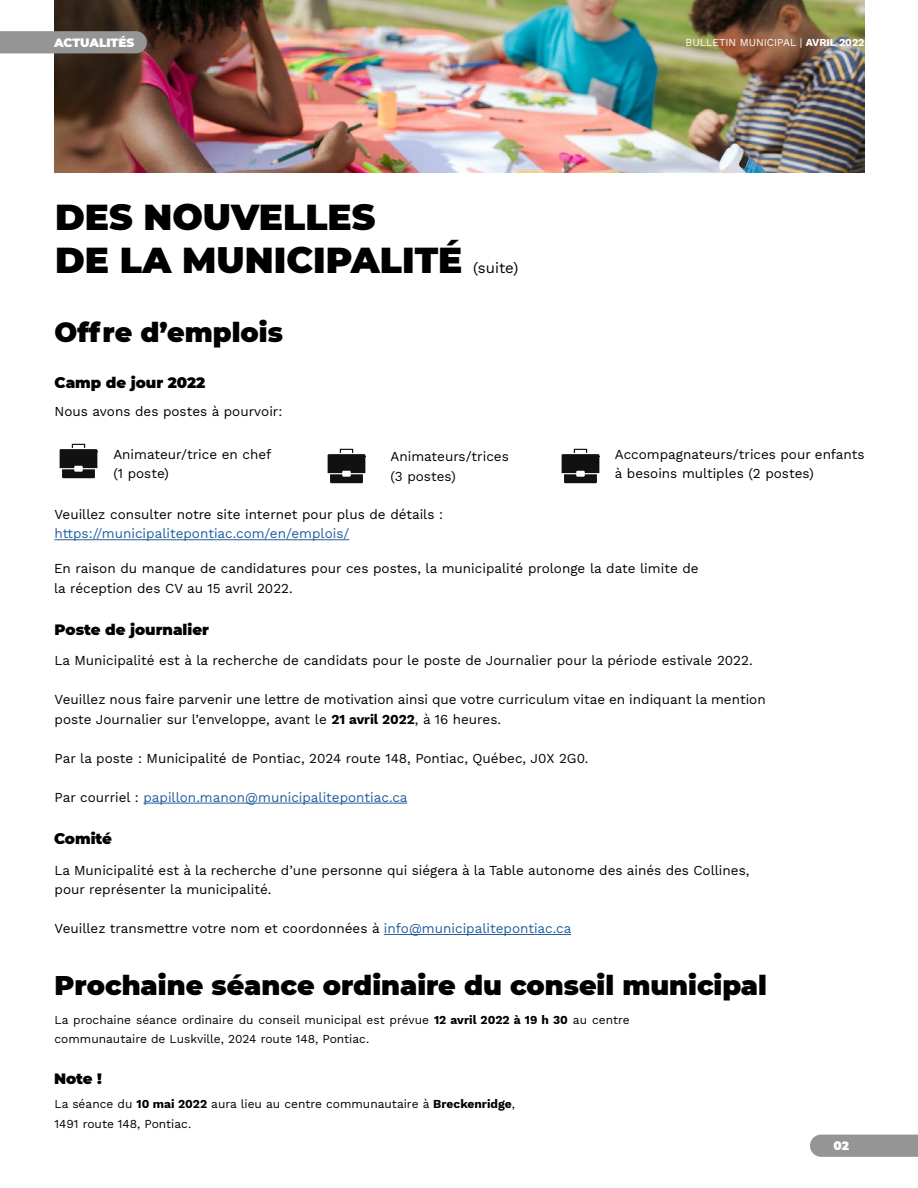
<style>
.page{position:relative;width:918px;height:1188px;background:#fff}
.page>*{position:absolute;margin:0;border:0;box-sizing:border-box;transform-origin:0 0}
.t1{font:900 36px/43.2px "Montserrat";color:#000}
.t2{font:900 27px "Montserrat";color:#000}
.t3{font:900 15px "Montserrat";color:#000}
.t4{font:15px "Work Sans";color:#000}
.t5{font:13.5px/19.5px "Work Sans";color:#000}
.t6{font:13.5px "Work Sans";color:#215e9e}
.t7{font:12px/19.5px "Work Sans";color:#000}
.t8{font:900 12px "Montserrat";letter-spacing:-.005em;color:#fff}
.t9{font:10.5px "Work Sans";color:#fff}
.s1{font-weight:700}
.s2{color:#000}
.s3{color:#215e9e}
</style>
<div class="page">
<hr style="left:54px;top:539px;width:295px;height:1px;background:#215e9e">
<img style="left:59px;top:443px;width:38px;height:36px">
<img style="left:328px;top:448px;width:37px;height:36px">
<img style="left:562px;top:448px;width:37px;height:36px">
<img style="left:55px;top:0;width:810px;height:173px">
<hr style="left:143px;top:803px;width:264px;height:1px;background:#215e9e">
<hr style="left:384px;top:934px;width:187px;height:1px;background:#215e9e">
<div style="left:810px;top:1135px;width:108px;height:22px;background:#959595"></div>
<svg style="left:0;top:31px;width:147px;height:22px;background:#939291"></svg>
<div style="left:54px;top:35px;width:83px;height:14px;background:#959595"></div>
<p class="t8" style="left:54px;top:34px;width:82px">ACTUALITÉS</p>
<h1 class="t1" style="left:55px;top:193px;width:409px">DES NOUVELLES<br>DE LA MUNICIPALITÉ</h1>
<p class="t4" style="left:473px;top:257px;width:47px">(suite)</p>
<h2 class="t2" style="left:55px;top:312px;width:230px">Offre d’emplois</h2>
<p class="t3" style="left:55px;top:371px;width:152px">Camp de jour 2022</p>
<p class="t5" style="left:55px;top:401px;width:229px">Nous avons des postes à pourvoir:</p>
<p class="t9" style="left:685px;top:34px;width:181px">BULLETIN MUNICIPAL | <span class="s1">AVRIL 2022</span></p>
<p class="t5" style="left:113px;top:444px;width:160px">Animateur/trice en chef (1 poste)</p>
<p class="t5" style="left:391px;top:446px;width:120px">Animateurs/trices (3 postes)</p>
<p class="t5" style="left:615px;top:444px;width:251px">Accompagnateurs/trices pour enfants à besoins multiples (2 postes)</p>
<p class="t5" style="left:54px;top:504px;width:390px">Veuillez consulter notre site internet pour plus de détails :</p>
<p class="t6" style="left:54px;top:524px;width:296px">https://municipalitepontiac.com/en/emplois/</p>
<p class="t5" style="left:54px;top:559px;width:646px">En raison du manque de candidatures pour ces postes, la municipalité prolonge la date limite de la réception des CV au 15 avril 2022.</p>
<p class="t3" style="left:55px;top:618px;width:156px">Poste de journalier</p>
<p class="t5" style="left:55px;top:650px;width:700px">La Municipalité est à la recherche de candidats pour le poste de Journalier pour la période estivale 2022.</p>
<p class="t5" style="left:55px;top:689px;width:713px">Veuillez nous faire parvenir une lettre de motivation ainsi que votre curriculum vitae en indiquant la mention poste Journalier sur l’enveloppe, avant le <span class="s1">21 avril 2022</span>, à 16 heures.</p>
<p class="t5" style="left:55px;top:748px;width:535px">Par la poste : Municipalité de Pontiac, 2024 route 148, Pontiac, Québec, J0X 2G0.</p>
<p class="t6" style="left:55px;top:787px;width:355px"><span class="s2">Par courriel :</span> papillon.manon@municipalitepontiac.ca</p>
<p class="t3" style="left:54px;top:827px;width:60px">Comité</p>
<p class="t5" style="left:55px;top:860px;width:696px">La Municipalité est à la recherche d’une personne qui siégera à la Table autonome des ainés des Collines, pour représenter la municipalité.</p>
<p class="t5" style="left:55px;top:918px;width:518px">Veuillez transmettre votre nom et coordonnées à <span class="s3">info@municipalitepontiac.ca</span></p>
<h2 class="t2" style="left:55px;top:965px;width:714px">Prochaine séance ordinaire du conseil municipal</h2>
<p class="t7" style="left:55px;top:1009px;width:577px">La prochaine séance ordinaire du conseil municipal est prévue <span class="s1">12 avril 2022 à 19 h 30</span> au centre communautaire de Luskville, 2024 route 148, Pontiac.</p>
<p class="t3" style="left:54px;top:1067px;width:49px">Note !</p>
<p class="t7" style="left:55px;top:1094px;width:462px">La séance du <span class="s1">10 mai 2022</span> aura lieu au centre communautaire à <span class="s1">Breckenridge</span>,<br>1491 route 148, Pontiac.</p>
<p class="t8" style="left:834px;top:1137px;width:17px">02</p>
</div>
